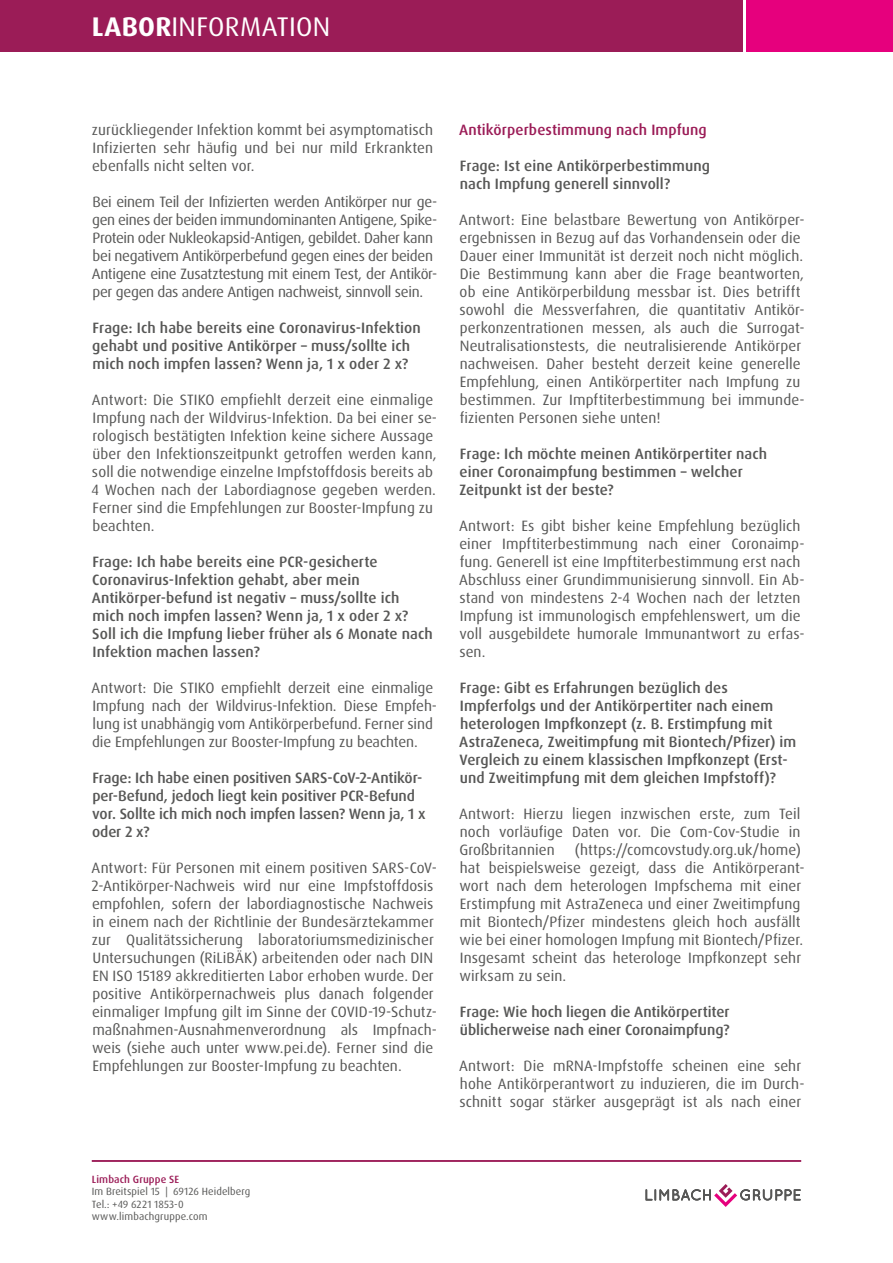
<style>
.page{position:relative;width:893px;height:1263px;background:#fff}
.page>*{position:absolute;margin:0;border:0;box-sizing:border-box;transform-origin:0 0}
.t1{font:27px "Dax Pro";letter-spacing:.01em;color:#fff}
.t2{font:15px/18px "Dax Pro";letter-spacing:.005em;color:#575756}
.t3{font:500 15px/18px "Dax Pro";letter-spacing:.005em;color:#575756}
.t4{font:15px/18px "Dax Pro";letter-spacing:-.02em;color:#575756}
.t5{font:500 15px "Dax Pro";letter-spacing:.005em;color:#9b1c57}
.t6{font:10.5px/12.6px "Dax Pro";letter-spacing:.01em;color:#575756}
.t7{font:500 10.5px "Dax Pro";letter-spacing:.01em;color:#9b1c57}
.s1{font-weight:700}
</style>
<div class="page">
<svg style="left:646px;top:1184px;width:154px;height:23px"></svg>
<div style="left:0;top:0;width:742px;height:51px;background:#9b1c57"></div>
<div style="left:746px;top:0;width:147px;height:51px;background:#e6007d"></div>
<hr style="left:92px;top:1160px;width:709px;height:2px;background:#9b1c57">
<h1 class="t1" style="left:92px;top:9px;width:240px"><span class="s1">LABOR</span>INFORMATION</h1>
<p class="t2" style="left:92px;top:121px;width:343px;text-align:justify">zurückliegender Infektion kommt bei asymptomatisch Infizierten sehr häufig und bei nur mild Erkrankten ebenfalls nicht selten vor.</p>
<p class="t4" style="left:92px;top:193px;width:347px">Bei einem Teil der Infizierten werden Antikörper nur ge&shy;gen eines der beiden immundominanten Antigene, Spike-Protein oder Nukleokapsid-Antigen, gebildet. Daher kann bei negativem Antikörperbefund gegen eines der beiden Antigene eine Zusatztestung mit einem Test, der Antikör&shy;per gegen das andere Antigen nachweist, sinnvoll sein.</p>
<p class="t3" style="left:92px;top:319px;width:330px">Frage: Ich habe bereits eine Coronavirus-Infektion gehabt und positive Antikörper – muss/sollte ich mich noch impfen lassen? Wenn ja, 1 x oder 2 x?</p>
<p class="t2" style="left:91px;top:391px;width:347px">Antwort: Die STIKO empfiehlt derzeit eine einmalige Impfung nach der Wildvirus-Infektion. Da bei einer se&shy;rologisch bestätigten Infektion keine sichere Aussage über den Infektionszeitpunkt getroffen werden kann, soll die notwendige einzelne Impfstoffdosis bereits ab 4 Wochen nach der Labordiagnose gegeben werden.<br>Ferner sind die Empfehlungen zur Booster-Impfung zu beachten.</p>
<p class="t3" style="left:92px;top:553px;width:343px">Frage: Ich habe bereits eine PCR-gesicherte Coronavirus-Infektion gehabt, aber mein Antikörper-befund ist negativ – muss/sollte ich mich noch impfen lassen? Wenn ja, 1 x oder 2 x?<br>Soll ich die Impfung lieber früher als 6 Monate nach Infektion machen lassen?</p>
<p class="t2" style="left:92px;top:679px;width:347px">Antwort: Die STIKO empfiehlt derzeit eine einmalige Impfung nach der Wildvirus-Infektion. Diese Empfeh&shy;lung ist unabhängig vom Antikörperbefund. Ferner sind die Empfehlungen zur Booster-Impfung zu beachten.</p>
<p class="t3" style="left:92px;top:769px;width:335px">Frage: Ich habe einen positiven SARS-CoV-2-Antikör&shy;per-Befund, jedoch liegt kein positiver PCR-Befund vor. Sollte ich mich noch impfen lassen? Wenn ja, 1 x oder 2 x?</p>
<p class="t2" style="left:91px;top:859px;width:347px">Antwort: Für Personen mit einem positiven SARS-CoV-2-Antikörper-Nachweis wird nur eine Impfstoffdosis empfohlen, sofern der labordiagnostische Nachweis in einem nach der Richtlinie der Bundesärztekammer zur Qualitätssicherung laboratoriumsmedizinischer Untersuchungen (RiLiBÄK) arbeitenden oder nach DIN EN ISO 15189 akkreditierten Labor erhoben wurde. Der positive Antikörpernachweis plus danach folgender einmaliger Impfung gilt im Sinne der COVID-19-Schutz&shy;maßnahmen-Ausnahmenverordnung als Impfnach&shy;weis (siehe auch unter www.pei.de). Ferner sind die Empfehlungen zur Booster-Impfung zu beachten.</p>
<p class="t5" style="left:459px;top:120px;width:249px">Antikörperbestimmung nach Impfung</p>
<p class="t3" style="left:460px;top:157px;width:252px">Frage: Ist eine Antikörperbestimmung nach Impfung generell sinnvoll?</p>
<p class="t2" style="left:459px;top:211px;width:347px">Antwort: Eine belastbare Bewertung von Antikörper&shy;ergebnissen in Bezug auf das Vorhandensein oder die Dauer einer Immunität ist derzeit noch nicht möglich.<br>Die Bestimmung kann aber die Frage beantworten, ob eine Antikörperbildung messbar ist. Dies betrifft sowohl die Messverfahren, die quantitativ Antikör&shy;perkonzentrationen messen, als auch die Surrogat-Neutralisationstests, die neutralisierende Antikörper nachweisen. Daher besteht derzeit keine generelle Empfehlung, einen Antikörpertiter nach Impfung zu bestimmen. Zur Impftiterbestimmung bei immunde&shy;fizienten Personen siehe unten!</p>
<p class="t3" style="left:459px;top:445px;width:309px">Frage: Ich möchte meinen Antikörpertiter nach einer Coronaimpfung bestimmen – welcher<br>Zeitpunkt ist der beste?</p>
<p class="t2" style="left:459px;top:517px;width:347px">Antwort: Es gibt bisher keine Empfehlung bezüglich einer Impftiterbestimmung nach einer Coronaimp&shy;fung. Generell ist eine Impftiterbestimmung erst nach Abschluss einer Grundimmunisierung sinnvoll. Ein Ab&shy;stand von mindestens 2-4 Wochen nach der letzten Impfung ist immunologisch empfehlenswert, um die voll ausgebildete humorale Immunantwort zu erfas&shy;sen.</p>
<p class="t3" style="left:459px;top:679px;width:339px">Frage: Gibt es Erfahrungen bezüglich des Impferfolgs und der Antikörpertiter nach einem heterologen Impfkonzept (z. B. Erstimpfung mit AstraZeneca, Zweitimpfung mit Biontech/Pfizer) im Vergleich zu einem klassischen Impfkonzept (Erst&shy;und Zweitimpfung mit dem gleichen Impfstoff)?</p>
<p class="t2" style="left:459px;top:805px;width:343px;text-align:justify">Antwort: Hierzu liegen inzwischen erste, zum Teil noch vorläufige Daten vor. Die Com-Cov-Studie in Großbritannien</p>
<p class="t2" style="left:459px;top:841px;width:347px;text-indent:115px">(https://comcovstudy.org.uk/home) hat beispielsweise gezeigt, dass die Antikörperant&shy;wort nach dem heterologen Impfschema mit einer Erstimpfung mit AstraZeneca und einer Zweitimpfung mit Biontech/Pfizer mindestens gleich hoch ausfällt wie bei einer homologen Impfung mit Biontech/Pfizer.<br>Insgesamt scheint das heterologe Impfkonzept sehr wirksam zu sein.</p>
<p class="t3" style="left:460px;top:1003px;width:271px">Frage: Wie hoch liegen die Antikörpertiter üblicherweise nach einer Coronaimpfung?</p>
<p class="t2" style="left:459px;top:1057px;width:347px">Antwort: Die mRNA-Impfstoffe scheinen eine sehr hohe Antikörperantwort zu induzieren, die im Durch&shy;schnitt sogar stärker ausgeprägt ist als nach einer</p>
<p class="t7" style="left:92px;top:1172px;width:89px">Limbach Gruppe SE</p>
<p class="t6" style="left:92px;top:1185px;width:160px">Im Breitspiel 15 | 69126 Heidelberg<br>Tel.: +49 6221 1853-0 www.limbachgruppe.com</p>
</div>
